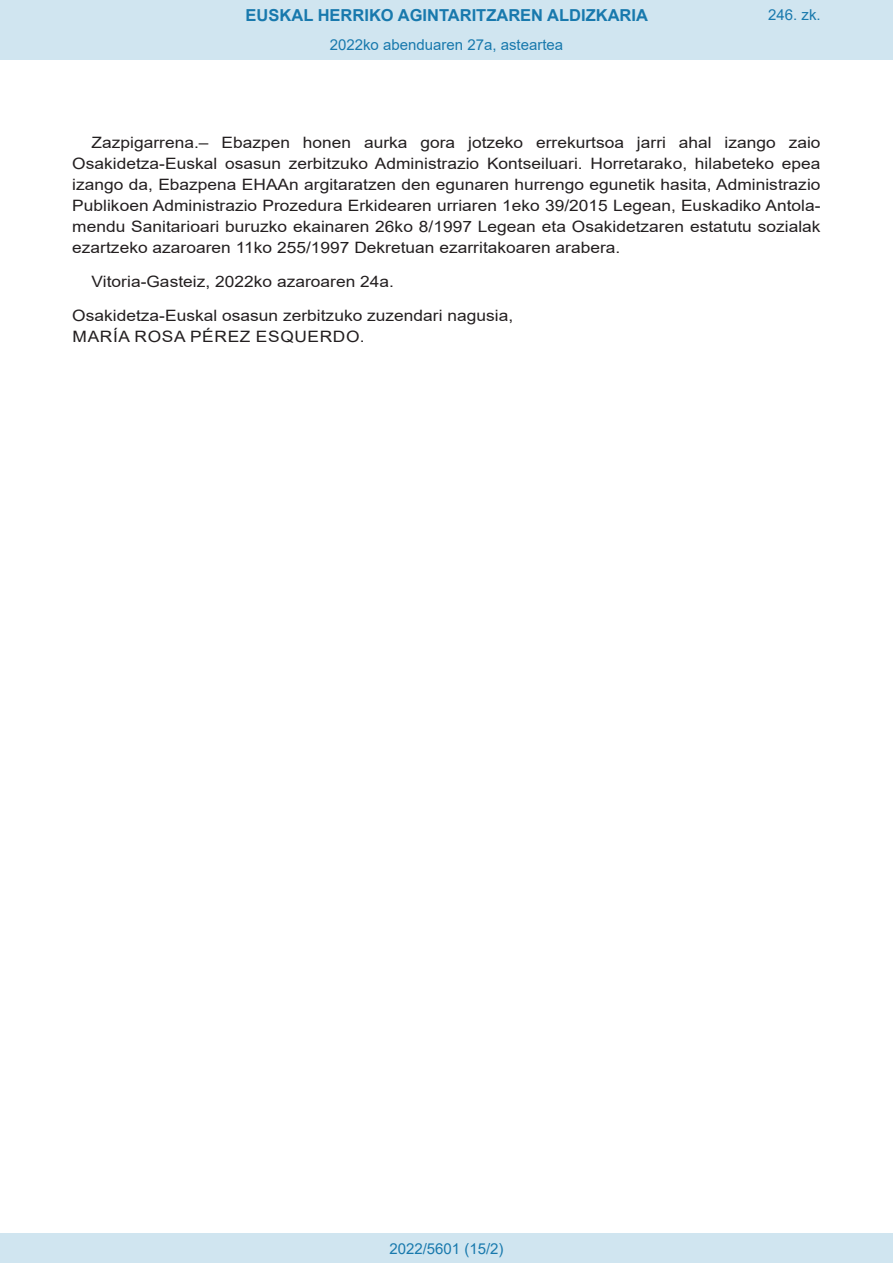
<style>
.page{position:relative;width:893px;height:1263px;background:#fff}
.page>*{position:absolute;margin:0;border:0;box-sizing:border-box;transform-origin:0 0}
.t1{font:700 16.5px "Arial";color:#1879ad}
.BOPVDetalle{font:15.6px/21px "Arial";color:#231f20;text-align:justify;scale:1.11 1}
.BOPVFirmaPuesto{font:15.6px "Arial";color:#231f20;scale:1.11 1}
.BOPVFirmaLugFec{font:15.6px "Arial";color:#231f20;scale:1.11 1}
.BOPVFirmaNombre{font:15.6px "Arial";letter-spacing:.035em;color:#231f20;scale:1.11 1}
.Paginacion_Centro{font:15px "Arial";color:#1879ad}
</style>
<div class="page">
<div style="left:0;top:0;width:893px;height:60px;background:#d0e5f0"></div>
<div style="left:0;top:1233px;width:893px;height:30px;background:#d0e5f0"></div>
<p class="t1" style="left:246px;top:3px;width:404px">EUSKAL HERRIKO AGINTARITZAREN ALDIZKARIA</p>
<p class="Paginacion_Centro" style="left:330px;top:35px;width:235px">2022ko abenduaren 27a, asteartea</p>
<p class="Paginacion_Centro" style="left:768px;top:5px;width:54px">246. zk.</p>
<p class="BOPVDetalle" style="left:72px;top:132px;width:676px;text-indent:19px">Zazpigarrena.– Ebazpen honen aurka gora jotzeko errekurtsoa jarri ahal izango zaio Osakidetza-Euskal osasun zerbitzuko Administrazio Kontseiluari. Horretarako, hilabeteko epea izango da, Ebazpena EHAAn argitaratzen den egunaren hurrengo egunetik hasita, Administrazio Publikoen Administrazio Prozedura Erkidearen urriaren 1eko 39/2015 Legean, Euskadiko Antola&shy;mendu Sanitarioari buruzko ekainaren 26ko 8/1997 Legean eta Osakidetzaren estatutu sozialak ezartzeko azaroaren 11ko 255/1997 Dekretuan ezarritakoaren arabera.</p>
<p class="BOPVFirmaLugFec" style="left:92px;top:271px;width:274px">Vitoria-Gasteiz, 2022ko azaroaren 24a.</p>
<p class="BOPVFirmaPuesto" style="left:72px;top:304px;width:399px">Osakidetza-Euskal osasun zerbitzuko zuzendari nagusia,</p>
<p class="BOPVFirmaNombre" style="left:73px;top:325px;width:265px">MARÍA ROSA PÉREZ ESQUERDO.</p>
<p class="Paginacion_Centro" style="left:389px;top:1238px;width:116px">2022/5601 (15/2)</p>
</div>
